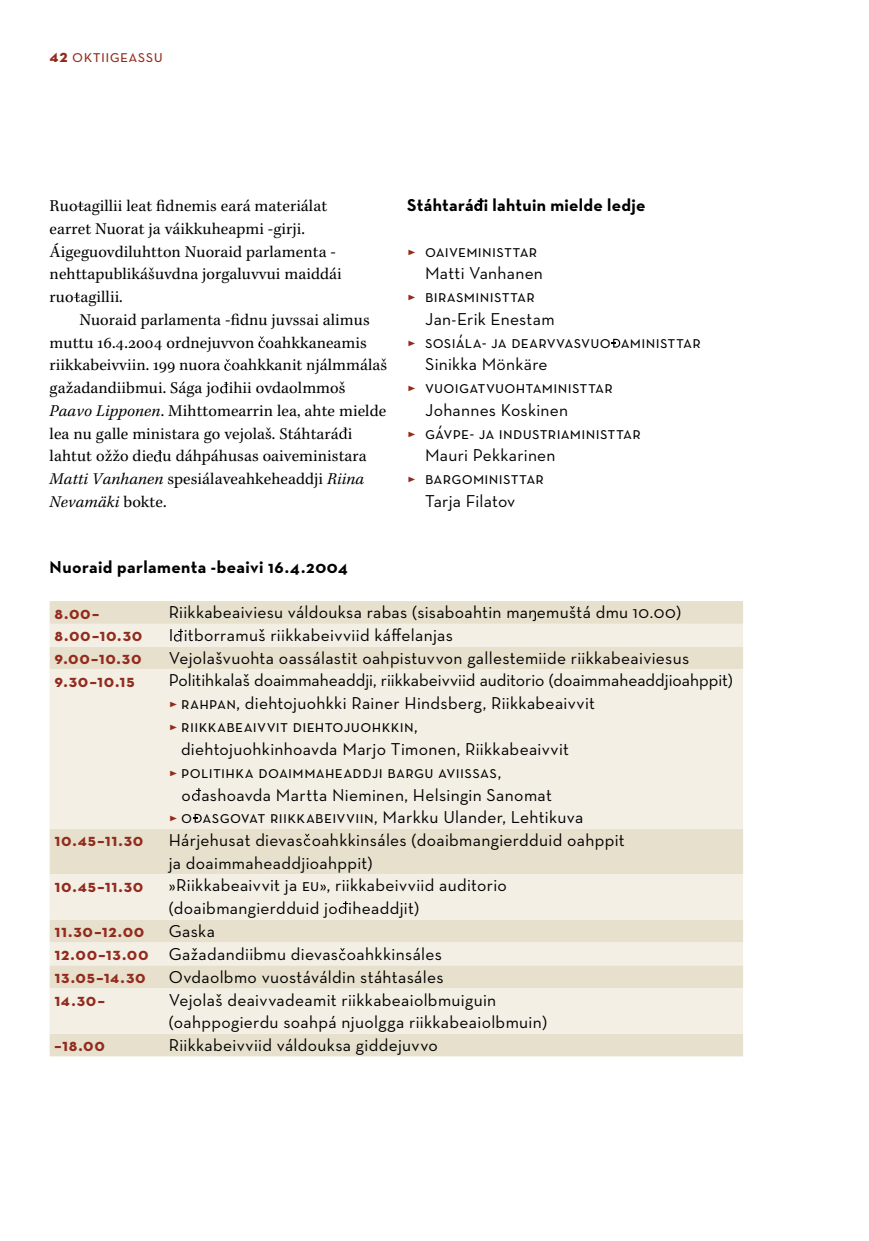
<style>
.page{position:relative;width:869px;height:1241px;background:#fff}
.page>*{position:absolute;margin:0;border:0;box-sizing:border-box;transform-origin:0 0}
.Eduskunta_Leipis_NP_Kepler{font:17.5px/22.8px "Neutra Text";letter-spacing:.02em;color:#000}
.Eduskunta_Leipis_NP_Kepler-2{font:17.5px/22.8px "Neutra Text Book SC";letter-spacing:.01em;color:#000}
.Eduskunta_Leipis_NP_Kepler-3{font:17.5px "Neutra Text Bold SC";letter-spacing:.04em;color:#932b1d}
.Eduskunta_Leipis_NP_Kepler-4{font:17.5px "Neutra Text";color:#000}
.Eduskunta_Leipis_NP_Kepler-5{font:700 17.5px "Neutra Text";letter-spacing:.02em;color:#000}
.t1{font:17.5px "Neutra Text Book SC";letter-spacing:.025em;color:#932b1d}
.Eduskunta_Leipis_NP_Kepler-6{font:16.62px/22.8px "Kepl MM 385 575 9";letter-spacing:.005em;color:#000}
.s1{font-family:"Neutra Text Bold SC"}
.s2{font-family:"Kepl MM SC 385 575 9"}
.s3{font-family:"Kepl MM It 385 575 9"}
.s4{font-family:"The Sans Caps";font-size:15.75px;color:#932b1d}
.s5{font-family:"Neutra Text"}
.s6{font-family:"Neutra Text Book SC"}
</style>
<div class="page">
<svg style="left:77px;top:201px;width:7px;height:10px"></svg>
<svg style="left:74px;top:292px;width:6px;height:10px"></svg>
<svg style="left:258px;top:336px;width:7px;height:12px"></svg>
<svg style="left:224px;top:359px;width:7px;height:11px"></svg>
<svg style="left:220px;top:382px;width:8px;height:11px"></svg>
<svg style="left:339px;top:427px;width:8px;height:12px"></svg>
<svg style="left:154px;top:450px;width:8px;height:11px"></svg>
<svg style="left:474px;top:198px;width:9px;height:13px"></svg>
<svg style="left:611px;top:339px;width:9px;height:8px"></svg>
<div style="left:50px;top:601px;width:692px;height:455px;background:#e6e0cd"></div>
<svg style="left:50px;top:623px;width:692px;height:410px;background:#efeade"></svg>
<svg style="left:529px;top:610px;width:6px;height:11px"></svg>
<svg style="left:174px;top:628px;width:9px;height:13px"></svg>
<svg style="left:192px;top:788px;width:9px;height:12px"></svg>
<svg style="left:193px;top:813px;width:9px;height:9px"></svg>
<svg style="left:303px;top:833px;width:7px;height:12px"></svg>
<svg style="left:338px;top:901px;width:10px;height:12px"></svg>
<svg style="left:339px;top:948px;width:6px;height:12px"></svg>
<p class="t1" style="left:50px;top:45px;width:115px"><span class="s1">42</span> oktiigeassu</p>
<p class="Eduskunta_Leipis_NP_Kepler-6" style="left:50px;top:194px;width:293px">Ruo agillii leat fidnemis eará materiálat earret Nuorat ja váikkuheapmi -girji.<br>Áigeguovdiluhtton Nuoraid parlamenta - nehttapublikášuvdna jorgaluvvui maiddái ruo agillii.</p>
<p class="Eduskunta_Leipis_NP_Kepler-6" style="left:50px;top:308px;width:339px;text-indent:30px">Nuoraid parlamenta -fidnu juvssai alimus muttu <span class="s2">16.4.2004</span> ordnejuvvon oahkkaneamis riikkabeivviin. <span class="s2">199</span> nuora oahkkanit njálmmálaš gažadandiibmui. Sága jo ihii ovdaolmmoš <span class="s3">Paavo Lipponen</span>. Mihttomearrin lea, ahte mielde lea nu galle ministara go vejolaš. Stáhtará i lahtut ožžo die u dáhpáhusas oaiveministara <span class="s3">Matti Vanhanen</span> spesiálaveahkeheaddji <span class="s3">Riina Nevamäki</span> bokte.</p>
<p class="Eduskunta_Leipis_NP_Kepler-5" style="left:407px;top:194px;width:240px">Stáhtará i lahtuin mielde ledje</p>
<p class="Eduskunta_Leipis_NP_Kepler-2" style="left:425px;top:239px;width:119px;text-indent:-18px"><span class="s4">&gt;</span> oaiveministtar<br><span class="s5">Matti Vanhanen</span></p>
<p class="Eduskunta_Leipis_NP_Kepler" style="left:425px;top:284px;width:131px;text-indent:-18px"><span class="s4">&gt;</span> <span class="s6">birasministtar<br></span>Jan-Erik Enestam</p>
<p class="Eduskunta_Leipis_NP_Kepler-2" style="left:425px;top:330px;width:277px;text-indent:-18px"><span class="s4">&gt;</span> sosiála- ja dearvvasvuo aministtar<br><span class="s5">Sinikka Mönkäre</span></p>
<p class="Eduskunta_Leipis_NP_Kepler-2" style="left:425px;top:375px;width:189px;text-indent:-18px"><span class="s4">&gt;</span> vuoigatvuohtaministtar<br><span class="s5">Johannes Koskinen</span></p>
<p class="Eduskunta_Leipis_NP_Kepler-2" style="left:425px;top:421px;width:217px;text-indent:-18px"><span class="s4">&gt;</span> gávpe- ja industriaministtar<br><span class="s5">Mauri Pekkarinen</span></p>
<p class="Eduskunta_Leipis_NP_Kepler-2" style="left:425px;top:466px;width:120px;text-indent:-18px"><span class="s4">&gt;</span> bargoministtar<br><span class="s5">Tarja Filatov</span></p>
<p class="Eduskunta_Leipis_NP_Kepler-5" style="left:50px;top:556px;width:299px">Nuoraid parlamenta -beaivi 16.4.2004</p>
<p class="Eduskunta_Leipis_NP_Kepler-3" style="left:55px;top:601px;width:46px">8.00–</p>
<p class="Eduskunta_Leipis_NP_Kepler" style="left:169px;top:600px;width:514px">Riikkabeaiviesu váldouksa rabas (sisaboahtin ma emuštá dmu 10.00)</p>
<p class="Eduskunta_Leipis_NP_Kepler-3" style="left:55px;top:624px;width:89px">8.00–10.30</p>
<p class="Eduskunta_Leipis_NP_Kepler" style="left:169px;top:623px;width:286px">I itborramuš riikkabeivviid káffelanjas</p>
<p class="Eduskunta_Leipis_NP_Kepler-3" style="left:55px;top:647px;width:88px">9.00–10.30</p>
<p class="Eduskunta_Leipis_NP_Kepler" style="left:169px;top:646px;width:522px">Vejolašvuohta oassálastit oahpistuvvon gallestemiide riikkabeaiviesus</p>
<p class="Eduskunta_Leipis_NP_Kepler-3" style="left:55px;top:670px;width:82px">9.30–10.15</p>
<p class="Eduskunta_Leipis_NP_Kepler-4" style="left:169px;top:669px;width:565px">Politihkalaš doaimmaheaddji, riikkabeivviid auditorio (doaimmaheaddjioahppit)</p>
<p class="Eduskunta_Leipis_NP_Kepler" style="left:169px;top:691px;width:427px"><span class="s4">&gt;</span> <span class="s6">rahpan</span>, diehtojuohkki Rainer Hindsberg, Riikkabeaivvit</p>
<p class="Eduskunta_Leipis_NP_Kepler" style="left:181px;top:714px;width:389px;text-indent:-12px"><span class="s4">&gt;</span> <span class="s6">riikkabeaivvit diehtojuohkkin</span>, diehtojuohkinhoavda Marjo Timonen, Riikkabeaivvit</p>
<p class="Eduskunta_Leipis_NP_Kepler" style="left:181px;top:760px;width:372px;text-indent:-13px"><span class="s4">&gt;</span> <span class="s6">politihka doaimmaheaddji bargu aviissas</span>,<br>o ashoavda Martta Nieminen, Helsingin Sanomat</p>
<p class="Eduskunta_Leipis_NP_Kepler" style="left:169px;top:805px;width:416px"><span class="s4">&gt;</span> <span class="s6">o asgovat riikkabeivviin</span>, Markku Ulander, Lehtikuva</p>
<p class="Eduskunta_Leipis_NP_Kepler-3" style="left:55px;top:829px;width:90px">10.45–11.30</p>
<p class="Eduskunta_Leipis_NP_Kepler" style="left:169px;top:828px;width:457px">Hárjehusat dievas oahkkinsáles (doaibmangierdduid oahppit ja doaimmaheaddjioahppit)</p>
<p class="Eduskunta_Leipis_NP_Kepler-3" style="left:55px;top:874px;width:90px">10.45–11.30</p>
<p class="Eduskunta_Leipis_NP_Kepler" style="left:169px;top:873px;width:339px">»Riikkabeaivvit ja <span class="s6">eu</span>», riikkabeivviid auditorio (doaibmangierdduid jo iheaddjit)</p>
<p class="Eduskunta_Leipis_NP_Kepler-3" style="left:55px;top:920px;width:91px">11.30–12.00</p>
<p class="Eduskunta_Leipis_NP_Kepler" style="left:169px;top:919px;width:48px">Gaska</p>
<p class="Eduskunta_Leipis_NP_Kepler-3" style="left:55px;top:943px;width:95px">12.00–13.00</p>
<p class="Eduskunta_Leipis_NP_Kepler" style="left:169px;top:942px;width:275px">Gažadandiibmu dievas oahkkinsáles</p>
<p class="Eduskunta_Leipis_NP_Kepler-3" style="left:55px;top:965px;width:93px">13.05–14.30</p>
<p class="Eduskunta_Leipis_NP_Kepler" style="left:169px;top:965px;width:276px">Ovdaolbmo vuostáváldin stáhtasáles</p>
<p class="Eduskunta_Leipis_NP_Kepler-3" style="left:55px;top:988px;width:52px">14.30–</p>
<p class="Eduskunta_Leipis_NP_Kepler" style="left:169px;top:987px;width:380px">Vejolaš deaivvadeamit riikkabeaiolbmuiguin (oahppogierdu soahpá njuolgga riikkabeaiolbmuin)</p>
<p class="Eduskunta_Leipis_NP_Kepler-3" style="left:55px;top:1034px;width:52px">–18.00</p>
<p class="Eduskunta_Leipis_NP_Kepler" style="left:169px;top:1032px;width:270px">Riikkabeivviid váldouksa giddejuvvo</p>
</div>
